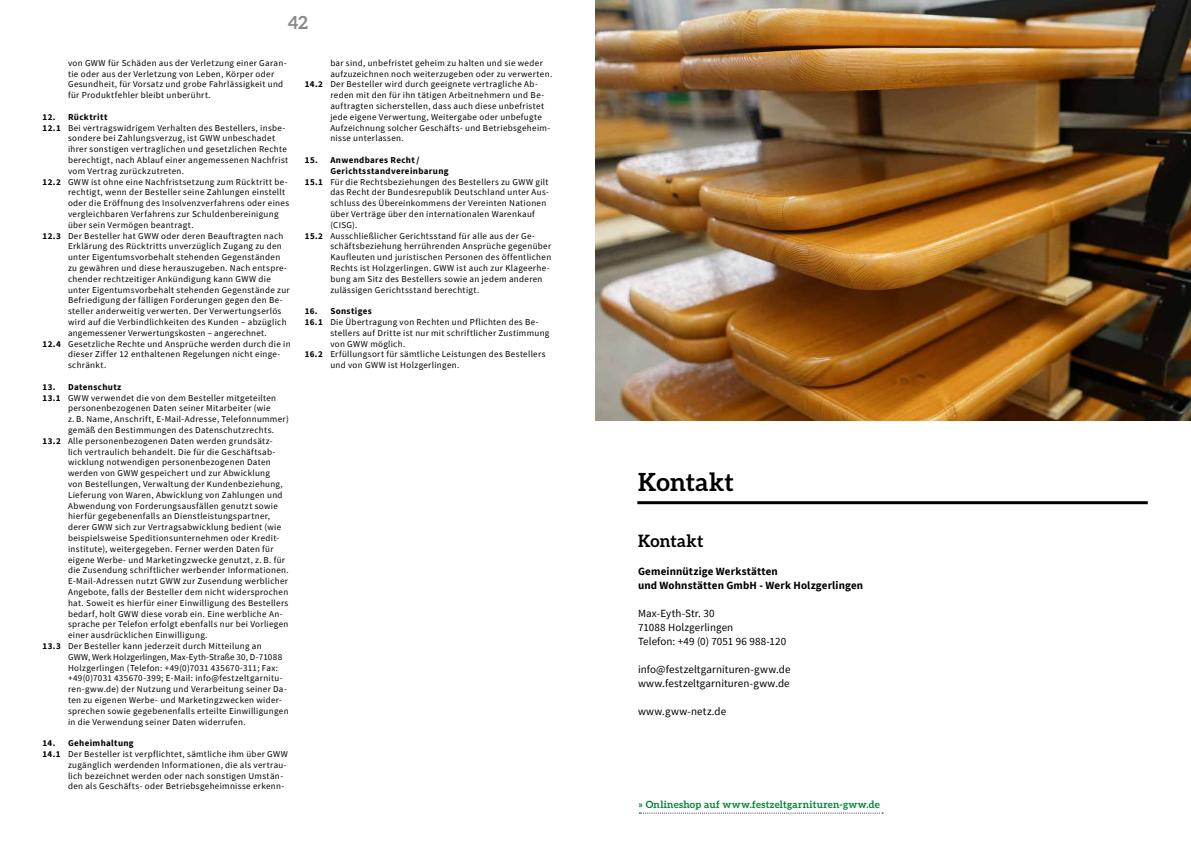
<style>
.page{position:relative;width:1191px;height:842px;background:#fff}
.page>*{position:absolute;margin:0;border:0;box-sizing:border-box;transform-origin:0 0}
.t1{font:700 25px "Aleo";letter-spacing:.01em;color:#000}
.t2{font:700 18px "Aleo";color:#878787}
.t3{font:700 17px "Aleo";letter-spacing:.015em;color:#000}
.t4{font:11px/14px "Source Sans Pro";letter-spacing:.01em;color:#000}
.t5{font:700 11px/14px "Source Sans Pro";letter-spacing:.015em;color:#000}
.t6{font:11px "Source Sans Pro";letter-spacing:.035em;color:#000}
.t7{font:700 10px "Aleo";letter-spacing:.035em;color:#008439}
.t8{font:9px/10.8px "Source Sans Pro";letter-spacing:.035em;color:#000}
.t9{font:700 9px "Source Sans Pro";letter-spacing:.04em;color:#000}
.t10{font:9px "Source Sans Pro";letter-spacing:.01em;color:#000}
.s1{font-weight:700}
</style>
<div class="page">
<hr style="left:637px;top:501px;width:510px;height:3px;background:#000">
<svg style="left:639px;top:812px;width:244px;height:1px"></svg>
<img style="left:595px;top:0;width:596px;height:421px">
<h2 class="t2" style="left:288px;top:12px;width:22px">42</h2>
<p class="t8" style="left:68px;top:57px;width:220px">von GWW für Schäden aus der Verletzung einer Garan&shy;tie oder aus der Verletzung von Leben, Körper oder Gesundheit, für Vorsatz und grobe Fahrlässigkeit und für Produktfehler bleibt unberührt.</p>
<p class="t9" style="left:43px;top:111px;width:66px">12. Rücktritt</p>
<p class="t8" style="left:43px;top:122px;width:244px"><span class="s1">12.1</span> Bei vertragswidrigem Verhalten des Bestellers, insbe-</p>
<p class="t8" style="left:68px;top:133px;width:208px">sondere bei Zahlungsverzug, ist GWW unbeschadet</p>
<p class="t8" style="left:68px;top:144px;width:220px">ihrer sonstigen vertraglichen und gesetzlichen Rechte</p>
<p class="t8" style="left:68px;top:154px;width:222px">berechtigt, nach Ablauf einer angemessenen Nachfrist</p>
<p class="t8" style="left:68px;top:165px;width:117px">vom Vertrag zurückzutreten.</p>
<p class="t8" style="left:43px;top:176px;width:247px"><span class="s1">12.2</span> GWW ist ohne eine Nachfristsetzung zum Rücktritt be-</p>
<p class="t8" style="left:68px;top:187px;width:219px">rechtigt, wenn der Besteller seine Zahlungen einstellt</p>
<p class="t8" style="left:68px;top:198px;width:223px">oder die Eröffnung des Insolvenzverfahrens oder eines</p>
<p class="t8" style="left:68px;top:208px;width:212px">vergleichbaren Verfahrens zur Schuldenbereinigung</p>
<p class="t8" style="left:68px;top:219px;width:127px">über sein Vermögen beantragt.</p>
<p class="t8" style="left:43px;top:230px;width:242px"><span class="s1">12.3</span> Der Besteller hat GWW oder deren Beauftragten nach</p>
<p class="t8" style="left:68px;top:241px;width:215px">Erklärung des Rücktritts unverzüglich Zugang zu den</p>
<p class="t8" style="left:68px;top:252px;width:214px">unter Eigentumsvorbehalt stehenden Gegenständen</p>
<p class="t8" style="left:68px;top:262px;width:220px">zu gewähren und diese herauszugeben. Nach entspre-</p>
<p class="t8" style="left:68px;top:273px;width:204px">chender rechtzeitiger Ankündigung kann GWW die</p>
<p class="t8" style="left:68px;top:284px;width:223px">unter Eigentumsvorbehalt stehenden Gegenstände zur</p>
<p class="t8" style="left:68px;top:295px;width:216px">Befriedigung der fälligen Forderungen gegen den Be-</p>
<p class="t8" style="left:68px;top:306px;width:215px">steller anderweitig verwerten. Der Verwertungserlös</p>
<p class="t8" style="left:68px;top:316px;width:220px">wird auf die Verbindlichkeiten des Kunden – abzüglich</p>
<p class="t8" style="left:68px;top:327px;width:200px">angemessener Verwertungskosten – angerechnet.</p>
<p class="t8" style="left:43px;top:338px;width:250px"><span class="s1">12.4</span> Gesetzliche Rechte und Ansprüche werden durch die in</p>
<p class="t8" style="left:68px;top:349px;width:214px">dieser Ziffer 12 enthaltenen Regelungen nicht einge-</p>
<p class="t8" style="left:68px;top:360px;width:40px">schränkt.</p>
<p class="t9" style="left:43px;top:381px;width:80px">13. Datenschutz</p>
<p class="t8" style="left:43px;top:392px;width:235px"><span class="s1">13.1</span> GWW verwendet die von dem Besteller mitgeteilten</p>
<p class="t8" style="left:68px;top:403px;width:204px">personenbezogenen Daten seiner Mitarbeiter (wie</p>
<p class="t8" style="left:68px;top:414px;width:222px">z. B. Name, Anschrift, E-Mail-Adresse, Telefonnummer)</p>
<p class="t8" style="left:68px;top:424px;width:208px">gemäß den Bestimmungen des Datenschutzrechts.</p>
<p class="t8" style="left:43px;top:435px;width:232px"><span class="s1">13.2</span> Alle personenbezogenen Daten werden grundsätz-</p>
<p class="t8" style="left:68px;top:446px;width:209px">lich vertraulich behandelt. Die für die Geschäftsab-</p>
<p class="t8" style="left:68px;top:457px;width:204px">wicklung notwendigen personenbezogenen Daten</p>
<p class="t8" style="left:68px;top:468px;width:203px">werden von GWW gespeichert und zur Abwicklung</p>
<p class="t8" style="left:68px;top:478px;width:216px">von Bestellungen, Verwaltung der Kundenbeziehung,</p>
<p class="t8" style="left:68px;top:489px;width:216px">Lieferung von Waren, Abwicklung von Zahlungen und</p>
<p class="t8" style="left:68px;top:500px;width:211px">Abwendung von Forderungsausfällen genutzt sowie</p>
<p class="t8" style="left:68px;top:511px;width:204px">hierfür gegebenenfalls an Dienstleistungspartner,</p>
<p class="t8" style="left:68px;top:522px;width:215px">derer GWW sich zur Vertragsabwicklung bedient (wie</p>
<p class="t8" style="left:68px;top:532px;width:212px">beispielsweise Speditionsunternehmen oder Kredit-</p>
<p class="t8" style="left:68px;top:543px;width:207px">institute), weitergegeben. Ferner werden Daten für</p>
<p class="t8" style="left:68px;top:554px;width:218px">eigene Werbe- und Marketingzwecke genutzt, z. B. für</p>
<p class="t8" style="left:68px;top:565px;width:222px">die Zusendung schriftlicher werbender Informationen.</p>
<p class="t8" style="left:68px;top:576px;width:221px">E-Mail-Adressen nutzt GWW zur Zusendung werblicher</p>
<p class="t8" style="left:68px;top:586px;width:222px">Angebote, falls der Besteller dem nicht widersprochen</p>
<p class="t8" style="left:68px;top:597px;width:222px">hat. Soweit es hierfür einer Einwilligung des Bestellers</p>
<p class="t8" style="left:68px;top:608px;width:216px">bedarf, holt GWW diese vorab ein. Eine werbliche An-</p>
<p class="t8" style="left:68px;top:619px;width:222px">sprache per Telefon erfolgt ebenfalls nur bei Vorliegen</p>
<p class="t8" style="left:68px;top:630px;width:141px">einer ausdrücklichen Einwilligung.</p>
<p class="t8" style="left:43px;top:640px;width:221px"><span class="s1">13.3</span> Der Besteller kann jederzeit durch Mitteilung an</p>
<p class="t10" style="left:68px;top:651px;width:216px">GWW, Werk Holzgerlingen, Max-Eyth-Straße 30, D-71088</p>
<p class="t8" style="left:68px;top:662px;width:211px">Holzgerlingen (Telefon: +49(0)7031 435670-311; Fax:</p>
<p class="t8" style="left:68px;top:673px;width:216px">+49(0)7031 435670-399; E-Mail: info@festzeltgarnitu-</p>
<p class="t8" style="left:68px;top:684px;width:220px">ren-gww.de) der Nutzung und Verarbeitung seiner Da-</p>
<p class="t8" style="left:68px;top:694px;width:215px">ten zu eigenen Werbe- und Marketingzwecken wider-</p>
<p class="t8" style="left:68px;top:705px;width:222px">sprechen sowie gegebenenfalls erteilte Einwilligungen</p>
<p class="t8" style="left:68px;top:716px;width:179px">in die Verwendung seiner Daten widerrufen.</p>
<p class="t9" style="left:43px;top:737px;width:93px">14. Geheimhaltung</p>
<p class="t8" style="left:43px;top:748px;width:247px"><span class="s1">14.1</span> Der Besteller ist verpflichtet, sämtliche ihm über GWW</p>
<p class="t8" style="left:68px;top:759px;width:220px">zugänglich werdenden Informationen, die als vertrau-</p>
<p class="t8" style="left:68px;top:770px;width:217px">lich bezeichnet werden oder nach sonstigen Umstän-</p>
<p class="t8" style="left:68px;top:781px;width:218px">den als Geschäfts- oder Betriebsgeheimnisse erkenn-</p>
<p class="t8" style="left:330px;top:57px;width:214px">bar sind, unbefristet geheim zu halten und sie weder</p>
<p class="t8" style="left:330px;top:68px;width:223px">aufzuzeichnen noch weiterzugeben oder zu verwerten.</p>
<p class="t8" style="left:305px;top:79px;width:235px"><span class="s1">14.2</span> Der Besteller wird durch geeignete vertragliche Ab-</p>
<p class="t8" style="left:330px;top:90px;width:215px">reden mit den für ihn tätigen Arbeitnehmern und Be-</p>
<p class="t8" style="left:330px;top:100px;width:215px">auftragten sicherstellen, dass auch diese unbefristet</p>
<p class="t8" style="left:330px;top:111px;width:213px">jede eigene Verwertung, Weitergabe oder unbefugte</p>
<p class="t8" style="left:330px;top:122px;width:221px">Aufzeichnung solcher Geschäfts- und Betriebsgeheim-</p>
<p class="t8" style="left:330px;top:133px;width:75px">nisse unterlassen.</p>
<p class="t9" style="left:305px;top:154px;width:116px">15. Anwendbares Recht/</p>
<p class="t9" style="left:330px;top:165px;width:120px">Gerichtsstandvereinbarung</p>
<p class="t8" style="left:305px;top:176px;width:245px"><span class="s1">15.1</span> Für die Rechtsbeziehungen des Bestellers zu GWW gilt</p>
<p class="t8" style="left:330px;top:187px;width:220px">das Recht der Bundesrepublik Deutschland unter Aus-</p>
<p class="t8" style="left:330px;top:198px;width:217px">schluss des Übereinkommens der Vereinten Nationen</p>
<p class="t8" style="left:330px;top:208px;width:206px">über Verträge über den internationalen Warenkauf</p>
<p class="t8" style="left:330px;top:219px;width:29px">(CISG).</p>
<p class="t8" style="left:305px;top:230px;width:232px"><span class="s1">15.2</span> Ausschließlicher Gerichtsstand für alle aus der Ge-</p>
<p class="t8" style="left:330px;top:241px;width:222px">schäftsbeziehung herrührenden Ansprüche gegenüber</p>
<p class="t8" style="left:330px;top:252px;width:222px">Kaufleuten und juristischen Personen des öffentlichen</p>
<p class="t8" style="left:330px;top:262px;width:221px">Rechts ist Holzgerlingen. GWW ist auch zur Klageerhe-</p>
<p class="t8" style="left:330px;top:273px;width:214px">bung am Sitz des Bestellers sowie an jedem anderen</p>
<p class="t8" style="left:330px;top:284px;width:150px">zulässigen Gerichtsstand berechtigt.</p>
<p class="t9" style="left:305px;top:305px;width:69px">16. Sonstiges</p>
<p class="t8" style="left:305px;top:316px;width:235px"><span class="s1">16.1</span> Die Übertragung von Rechten und Pflichten des Be-</p>
<p class="t8" style="left:330px;top:327px;width:221px">stellers auf Dritte ist nur mit schriftlicher Zustimmung</p>
<p class="t8" style="left:330px;top:338px;width:76px">von GWW möglich.</p>
<p class="t8" style="left:305px;top:349px;width:242px"><span class="s1">16.2</span> Erfüllungsort für sämtliche Leistungen des Bestellers</p>
<p class="t8" style="left:330px;top:360px;width:130px">und von GWW ist Holzgerlingen.</p>
<h1 class="t1" style="left:638px;top:467px;width:97px">Kontakt</h1>
<h3 class="t3" style="left:638px;top:531px;width:67px">Kontakt</h3>
<p class="t5" style="left:638px;top:564px;width:227px">Gemeinnützige Werkstätten<br>und Wohnstätten GmbH - Werk Holzgerlingen</p>
<p class="t4" style="left:638px;top:606px;width:150px">Max-Eyth-Str. 30<br>71088 Holzgerlingen<br>Telefon: +49 (0) 7051 96 988-120</p>
<p class="t4" style="left:638px;top:662px;width:154px">info@festzeltgarnituren-gww.de www.festzeltgarnituren-gww.de</p>
<p class="t6" style="left:638px;top:704px;width:90px">www.gww-netz.de</p>
<p class="t7" style="left:639px;top:799px;width:242px">» Onlineshop auf www.festzeltgarnituren-gww.de</p>
</div>
